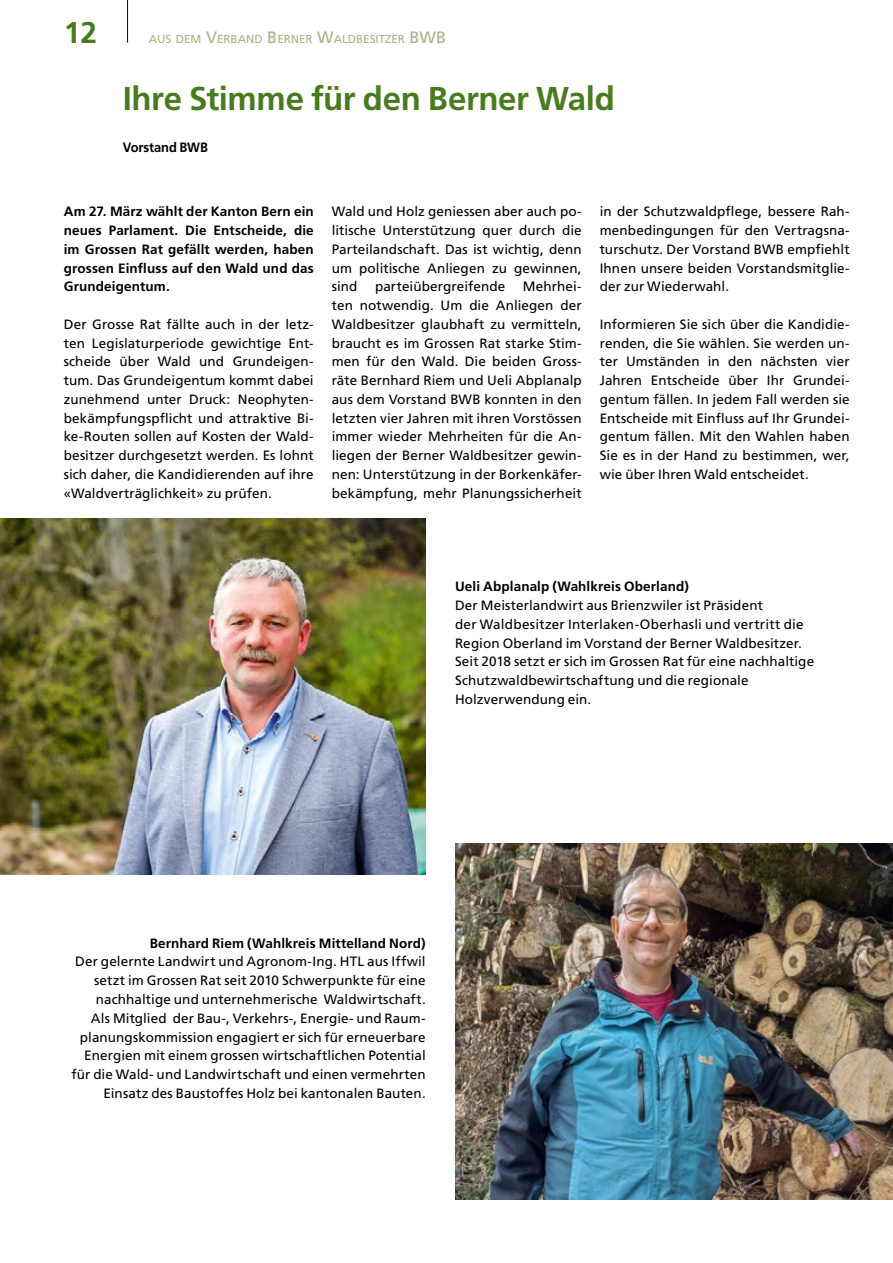
<style>
.page{position:relative;width:893px;height:1263px;background:#fff}
.page>*{position:absolute;margin:0;border:0;box-sizing:border-box;transform-origin:0 0}
.t1{font:700 33px "Frutiger LT Std";letter-spacing:-.01em;color:#487b1d}
.t2{font:700 30px "Frutiger LT Std";color:#487b1d}
.t3{font:13.5px/18.8px "Frutiger LT Std";letter-spacing:.01em;color:#000;text-align:justify}
.t4{font:700 13.5px/18.8px "Frutiger LT Std";letter-spacing:.01em;color:#000;text-align:justify}
.t5{font:700 13.5px "Frutiger LT Std";letter-spacing:-.01em;color:#000;scale:.96 1}
.t6{font:11.55px "Frutiger LT Std";color:#a2b684}
.s1{font-size:16.5px}
</style>
<div class="page">
<hr style="left:127px;top:0;width:1px;height:43px;background:#000">
<img style="left:455px;top:843px;width:438px;height:356px">
<img style="left:0;top:519px;width:425px;height:356px">
<h2 class="t2" style="left:64px;top:14px;width:35px">12</h2>
<p class="t6" style="left:149px;top:32px;width:296px">AUS DEM <span class="s1">V</span>ERBAND <span class="s1">B</span> ERNER <span class="s1">W</span>ALDBESITZER <span class="s1">BWB</span></p>
<h1 class="t1" style="left:123px;top:79px;width:494px">Ihre Stimme für den Berner Wald</h1>
<p class="t5" style="left:123px;top:139px;width:90px">Vorstand BWB</p>
<p class="t4" style="left:64px;top:202px;width:251px">Am 27. März wählt der Kanton Bern ein neues Parlament. Die Entscheide, die im Grossen Rat gefällt werden, haben grossen Einfluss auf den Wald und das Grundeigentum.</p>
<p class="t3" style="left:64px;top:315px;width:251px">Der Grosse Rat fällte auch in der letz&shy;ten Legislaturperiode gewichtige Ent&shy;scheide über Wald und Grundeigen&shy;tum. Das Grundeigentum kommt dabei zunehmend unter Druck: Neophyten&shy;bekämpfungspflicht und attraktive Bi&shy;ke-Routen sollen auf Kosten der Wald&shy;besitzer durchgesetzt werden. Es lohnt sich daher, die Kandidierenden auf ihre «Waldverträglichkeit» zu prüfen.</p>
<p class="t3" style="left:332px;top:202px;width:251px">Wald und Holz geniessen aber auch po&shy;litische Unterstützung quer durch die Parteilandschaft. Das ist wichtig, denn um politische Anliegen zu gewinnen, sind</p>
<p class="t3" style="left:375px;top:277px;width:132px">parteiübergreifende</p>
<p class="t3" style="left:332px;top:277px;width:251px;text-indent:191px">Mehrhei&shy;ten notwendig. Um die Anliegen der Waldbesitzer glaubhaft zu vermitteln, braucht es im Grossen Rat starke Stim&shy;men für den Wald. Die beiden Gross&shy;räte Bernhard Riem und Ueli Abplanalp aus dem Vorstand BWB konnten in den letzten vier Jahren mit ihren Vorstössen immer wieder Mehrheiten für die An&shy;liegen der Berner Waldbesitzer gewin&shy;nen: Unterstützung in der Borkenkäfer&shy;bekämpfung, mehr Planungssicherheit</p>
<p class="t3" style="left:600px;top:202px;width:251px">in der Schutzwaldpflege, bessere Rah&shy;menbedingungen für den Vertragsna&shy;turschutz. Der Vorstand BWB empfiehlt Ihnen unsere beiden Vorstandsmitglie&shy;der zur Wiederwahl.</p>
<p class="t3" style="left:600px;top:315px;width:251px">Informieren Sie sich über die Kandidie&shy;renden, die Sie wählen. Sie werden un&shy;ter Umständen in den nächsten vier Jahren Entscheide über Ihr Grundei&shy;gentum fällen. In jedem Fall werden sie Entscheide mit Einfluss auf Ihr Grundei&shy;gentum fällen. Mit den Wahlen haben Sie es in der Hand zu bestimmen, wer, wie über Ihren Wald entscheidet.</p>
<p class="t4" style="left:455px;top:577px;width:236px">Ueli Abplanalp (Wahlkreis Oberland)</p>
<p class="t3" style="left:455px;top:596px;width:361px;text-align:left">Der Meisterlandwirt aus Brienzwiler ist Präsident<br>der Waldbesitzer Interlaken-Oberhasli und vertritt die Region Oberland im Vorstand der Berner Waldbesitzer.<br>Seit 2018 setzt er sich im Grossen Rat für eine nachhaltige Schutzwaldbewirtschaftung und die regionale Holzverwendung ein.</p>
<p class="t4" style="left:150px;top:934px;width:277px">Bernhard Riem (Wahlkreis Mittelland Nord)</p>
<p class="t3" style="left:71px;top:952px;width:356px;text-align:right">Der gelernte Landwirt und Agronom-Ing. HTL aus Iffwil setzt im Grossen Rat seit 2010 Schwerpunkte für eine nachhaltige und unternehmerische Waldwirtschaft.<br>Als Mitglied der Bau-, Verkehrs-, Energie- und Raum&shy;planungskommission engagiert er sich für erneuerbare Energien mit einem grossen wirtschaftlichen Potential für die Wald- und Landwirtschaft und einen vermehrten Einsatz des Baustoffes Holz bei kantonalen Bauten.</p>
</div>
